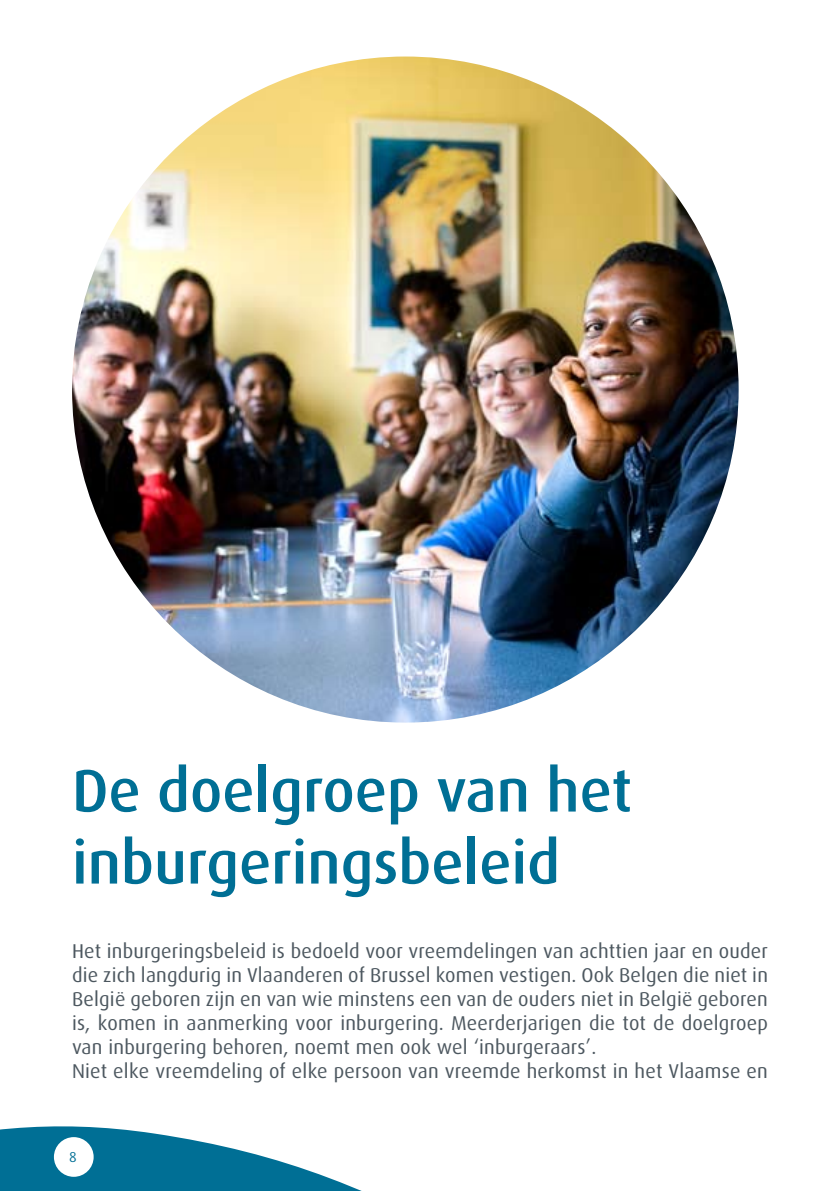
<style>
.page{position:relative;width:840px;height:1191px;background:#fff}
.page>*{position:absolute;margin:0;border:0;box-sizing:border-box;transform-origin:0 0}
.t1{font:500 60px/72px "Dax Pro";color:#006f95}
.t2{font:20px/24px "Dax Pro";letter-spacing:.01em;color:#4c575f}
.t3{font:14.4px "Dax Pro";color:#006f95}
</style>
<div class="page">
<svg style="left:0;top:1126px;width:362px;height:65px;fill:#006f95"></svg>
<div style="left:54px;top:1137px;width:40px;height:39px;background:#fff;border-radius:50%"></div>
<img style="left:72px;top:57px;width:666px;height:665px;border-radius:333px">
<h1 class="t1" style="left:72px;top:753px;width:561px">De doelgroep van het inburgeringsbeleid</h1>
<p class="t2" style="left:72px;top:938px;width:697px">Het inburgeringsbeleid is bedoeld voor vreemdelingen van achttien jaar en ouder die zich langdurig in Vlaanderen of Brussel komen vestigen. Ook Belgen die niet in België geboren zijn en van wie minstens een van de ouders niet in België geboren is, komen in aanmerking voor inburgering. Meerderjarigen die tot de doelgroep van inburgering behoren, noemt men ook wel ‘inburgeraars’.<br>Niet elke vreemdeling of elke persoon van vreemde herkomst in het Vlaamse en</p>
<p class="t3" style="left:69px;top:1147px;width:9px">8</p>
</div>
